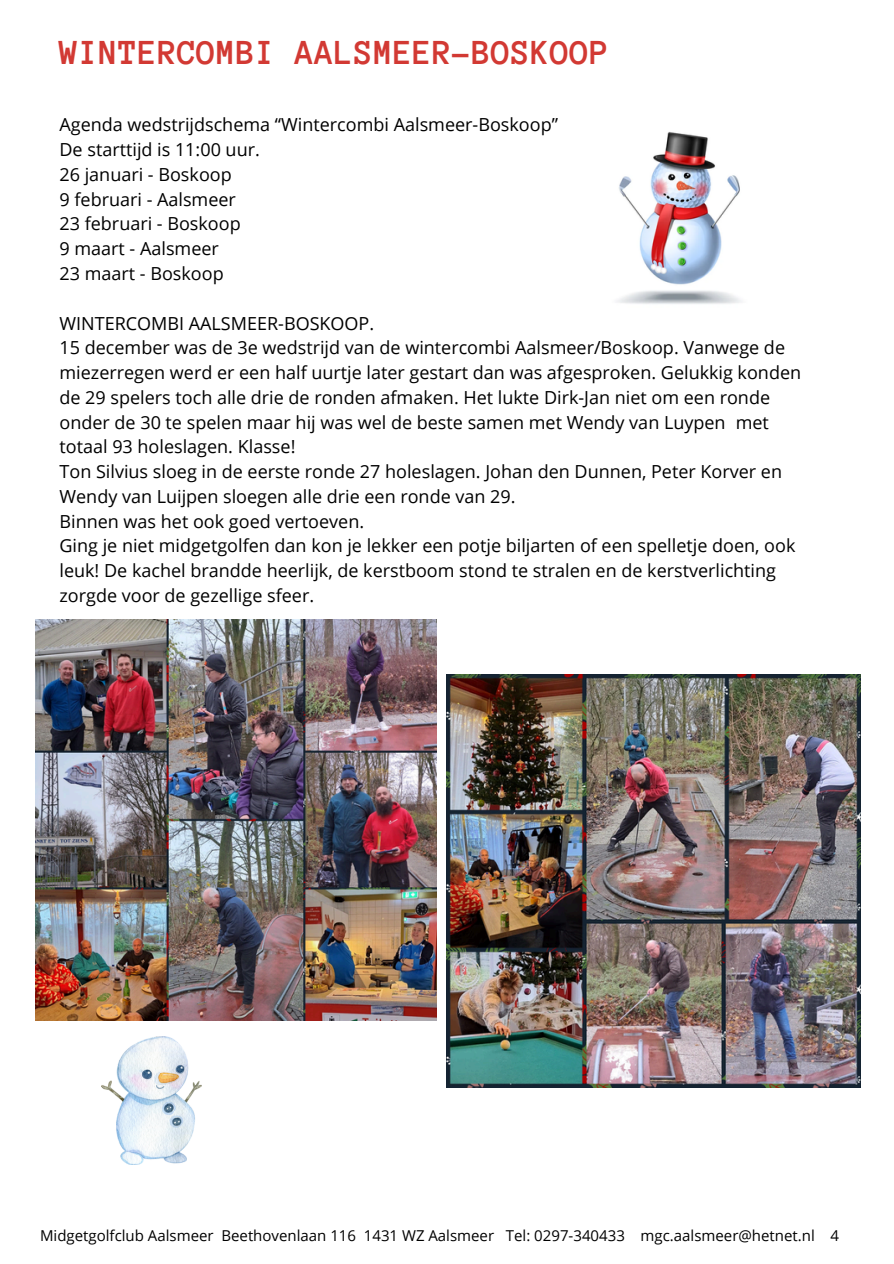
<style>
.page{position:relative;width:894px;height:1264px;background:#fff}
.page>*{position:absolute;margin:0;border:0;box-sizing:border-box;transform-origin:0 0}
.t1{font:700 36px "Anonymous Pro";color:#d23933}
.t2{font:18px/24.8px "Open Sans";color:#000}
.t3{font:15px "Open Sans";color:#000}
</style>
<div class="page">
<img style="left:101px;top:1036px;width:100px;height:128px">
<img style="left:616px;top:131px;width:126px;height:173px">
<img style="left:36px;top:619px;width:400px;height:401px">
<img style="left:446px;top:674px;width:413px;height:413px">
<h2 class="t1" style="left:59px;top:34px;width:551px">WINTERCOMBI AALSMEER-BOSKOOP</h2>
<h1 class="t2" style="left:59px;top:112px;width:500px">Agenda wedstrijdschema “Wintercombi Aalsmeer-Boskoop”<br>De starttijd is 11:00 uur.<br>26 januari - Boskoop<br>9 februari - Aalsmeer<br>23 februari - Boskoop<br>9 maart - Aalsmeer<br>23 maart - Boskoop</h1>
<h2 class="t2" style="left:59px;top:310px;width:743px">WINTERCOMBI AALSMEER-BOSKOOP.<br>15 december was de 3e wedstrijd van de wintercombi Aalsmeer/Boskoop. Vanwege de miezerregen werd er een half uurtje later gestart dan was afgesproken. Gelukkig konden de 29 spelers toch alle drie de ronden afmaken. Het lukte Dirk-Jan niet om een ronde onder de 30 te spelen maar hij was wel de beste samen met Wendy van Luypen met totaal 93 holeslagen. Klasse!<br>Ton Silvius sloeg in de eerste ronde 27 holeslagen. Johan den Dunnen, Peter Korver en Wendy van Luijpen sloegen alle drie een ronde van 29.<br>Binnen was het ook goed vertoeven.<br>Ging je niet midgetgolfen dan kon je lekker een potje biljarten of een spelletje doen, ook leuk! De kachel brandde heerlijk, de kerstboom stond te stralen en de kerstverlichting zorgde voor de gezellige sfeer.</h2>
<p class="t3" style="left:40px;top:1224px;width:800px">Midgetgolfclub Aalsmeer Beethovenlaan 116 1431 WZ Aalsmeer Tel: 0297-340433 mgc.aalsmeer@hetnet.nl 4</p>
</div>
